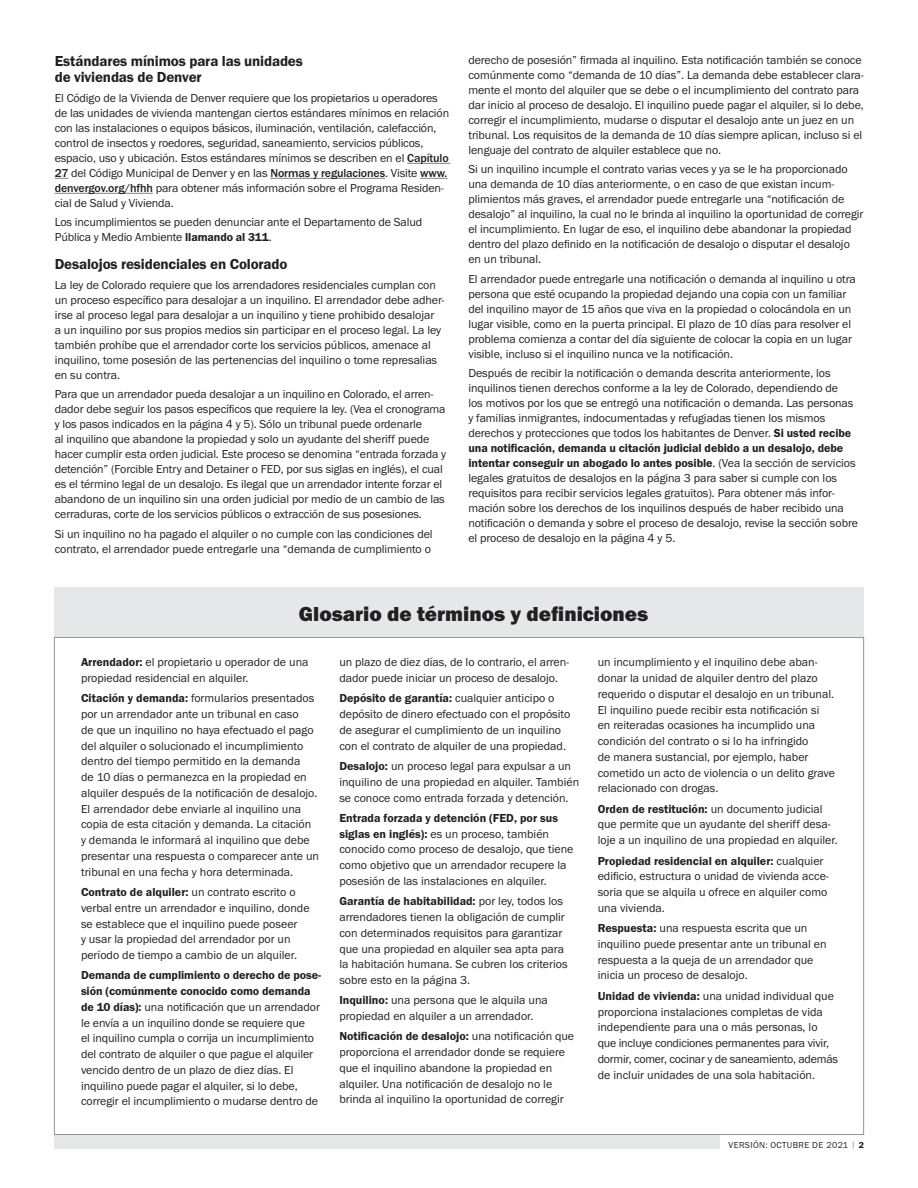
<style>
.page{position:relative;width:918px;height:1188px;background:#fff}
.page>*{position:absolute;margin:0;border:0;box-sizing:border-box;transform-origin:0 0}
.Head_16pt{font:21px "Franklin Got T Heav";color:#231f20}
.Head_10_pt{font:600 15px/16.5px "Franklin Got T";letter-spacing:-.01em;color:#231f20}
.Text{font:12px/15.8px "Franklin Got T";letter-spacing:-.005em;color:#231f20}
.t1{font:9px "Franklin Got T";letter-spacing:.04em;color:#231f20}
.s1{font-weight:500}
.s2{font-weight:600}
.s3{color:#939598}
</style>
<div class="page">
<div style="left:54px;top:1135px;width:665px;height:13px;background:#e6e7e9"></div>
<div style="left:54px;top:587px;width:810px;height:50px;background:#e6e7e9"></div>
<hr style="left:407px;top:163px;width:43px;height:1px;background:#808285">
<svg style="left:55px;top:178px;width:13px;height:1px"></svg>
<hr style="left:270px;top:178px;width:115px;height:1px;background:#808285">
<svg style="left:420px;top:178px;width:28px;height:1px"></svg>
<hr style="left:55px;top:193px;width:98px;height:1px;background:#808285">
<p class="Head_10_pt" style="left:55px;top:52px;width:250px">Estándares mínimos para las unidades de viviendas de Denver</p>
<p class="Text" style="left:55px;top:90px;width:396px;line-height:15px">El Código de la Vivienda de Denver requiere que los propietarios u operadores de las unidades de vivienda mantengan ciertos estándares mínimos en relación con las instalaciones o equipos básicos, iluminación, ventilación, calefacción, control de insectos y roedores, seguridad, saneamiento, servicios públicos, espacio, uso y ubicación. Estos estándares mínimos se describen en el <span class="s1">Capítulo 27</span> del Código Municipal de Denver y en las <span class="s1">Normas y regulaciones</span>. Visite <span class="s1">www. denvergov.org/hfhh</span> para obtener más información sobre el Programa Residen&shy;cial de Salud y Vivienda.</p>
<p class="Text" style="left:55px;top:215px;width:369px;line-height:15px">Los incumplimientos se pueden denunciar ante el Departamento de Salud<br>Pública y Medio Ambiente <span class="s2">llamando al 311</span>.</p>
<p class="Head_10_pt" style="left:55px;top:256px;width:234px">Desalojos residenciales en Colorado</p>
<p class="Text" style="left:55px;top:277px;width:391px;line-height:15px">La ley de Colorado requiere que los arrendadores residenciales cumplan con un proceso específico para desalojar a un inquilino. El arrendador debe adher&shy;irse al proceso legal para desalojar a un inquilino y tiene prohibido desalojar<br>a un inquilino por sus propios medios sin participar en el proceso legal. La ley también prohíbe que el arrendador corte los servicios públicos, amenace al inquilino, tome posesión de las pertenencias del inquilino o tome represalias en su contra.</p>
<p class="Text" style="left:55px;top:387px;width:393px;line-height:15px">Para que un arrendador pueda desalojar a un inquilino en Colorado, el arren&shy;dador debe seguir los pasos específicos que requiere la ley. (Vea el cronograma y los pasos indicados en la página 4 y 5). Sólo un tribunal puede ordenarle<br>al inquilino que abandone la propiedad y solo un ayudante del sheriff puede hacer cumplir esta orden judicial. Este proceso se denomina “entrada forzada y detención” (Forcible Entry and Detainer o FED, por sus siglas en inglés), el cual es el término legal de un desalojo. Es ilegal que un arrendador intente forzar el abandono de un inquilino sin una orden judicial por medio de un cambio de las cerraduras, corte de los servicios públicos o extracción de sus posesiones.</p>
<p class="Text" style="left:55px;top:526px;width:379px;line-height:15px">Si un inquilino no ha pagado el alquiler o no cumple con las condiciones del contrato, el arrendador puede entregarle una “demanda de cumplimiento o</p>
<p class="Text" style="left:468px;top:52px;width:397px;line-height:15px">derecho de posesión” firmada al inquilino. Esta notificación también se conoce comúnmente como “demanda de 10 días”. La demanda debe establecer clara&shy;mente el monto del alquiler que se debe o el incumplimiento del contrato para dar inicio al proceso de desalojo. El inquilino puede pagar el alquiler, si lo debe, corregir el incumplimiento, mudarse o disputar el desalojo ante un juez en un tribunal. Los requisitos de la demanda de 10 días siempre aplican, incluso si el lenguaje del contrato de alquiler establece que no.</p>
<p class="Text" style="left:468px;top:162px;width:397px;line-height:15px">Si un inquilino incumple el contrato varias veces y ya se le ha proporcionado una demanda de 10 días anteriormente, o en caso de que existan incum&shy;plimientos más graves, el arrendador puede entregarle una “notificación de desalojo” al inquilino, la cual no le brinda al inquilino la oportunidad de corregir el incumplimiento. En lugar de eso, el inquilino debe abandonar la propiedad dentro del plazo definido en la notificación de desalojo o disputar el desalojo en un tribunal.</p>
<p class="Text" style="left:468px;top:271px;width:389px;line-height:15px">El arrendador puede entregarle una notificación o demanda al inquilino u otra persona que esté ocupando la propiedad dejando una copia con un familiar del inquilino mayor de 15 años que viva en la propiedad o colocándola en un lugar visible, como en la puerta principal. El plazo de 10 días para resolver el problema comienza a contar del día siguiente de colocar la copia en un lugar visible, incluso si el inquilino nunca ve la notificación.</p>
<p class="Text" style="left:468px;top:366px;width:391px;line-height:15px">Después de recibir la notificación o demanda descrita anteriormente, los inquilinos tienen derechos conforme a la ley de Colorado, dependiendo de<br>los motivos por los que se entregó una notificación o demanda. Las personas y familias inmigrantes, indocumentadas y refugiadas tienen los mismos derechos y protecciones que todos los habitantes de Denver. <span class="s2">Si usted recibe una notificación, demanda u citación judicial debido a un desalojo, debe intentar conseguir un abogado lo antes posible</span>. (Vea la sección de servicios legales gratuitos de desalojos en la página 3 para saber si cumple con los requisitos para recibir servicios legales gratuitos). Para obtener más infor&shy;mación sobre los derechos de los inquilinos después de haber recibido una notificación o demanda y sobre el proceso de desalojo, revise la sección sobre el proceso de desalojo en la página 4 y 5.</p>
<p class="Head_16pt" style="left:299px;top:602px;width:351px">Glosario de términos y definiciones</p>
<p class="Text" style="left:81px;top:654px;width:229px"><span class="s2">Arrendador:</span> el propietario u operador de una propiedad residencial en alquiler.</p>
<p class="Text" style="left:81px;top:690px;width:240px"><span class="s2">Citación y demanda:</span> formularios presentados por un arrendador ante un tribunal en caso<br>de que un inquilino no haya efectuado el pago del alquiler o solucionado el incumplimiento dentro del tiempo permitido en la demanda<br>de 10 días o permanezca en la propiedad en alquiler después de la notificación de desalojo.<br>El arrendador debe enviarle al inquilino una copia de esta citación y demanda. La citación y demanda le informará al inquilino que debe presentar una respuesta o comparecer ante un tribunal en una fecha y hora determinada.</p>
<p class="Text" style="left:81px;top:884px;width:230px"><span class="s2">Contrato de alquiler:</span> un contrato escrito o verbal entre un arrendador e inquilino, donde se establece que el inquilino puede poseer<br>y usar la propiedad del arrendador por un período de tiempo a cambio de un alquiler.</p>
<p class="Text" style="left:81px;top:967px;width:242px"><span class="s2">Demanda de cumplimiento o derecho de pose&shy;sión (comúnmente conocido como demanda de 10 días):</span> una notificación que un arrendador le envía a un inquilino donde se requiere que<br>el inquilino cumpla o corrija un incumplimiento del contrato de alquiler o que pague el alquiler vencido dentro de un plazo de diez días. El inquilino puede pagar el alquiler, si lo debe, corregir el incumplimiento o mudarse dentro de</p>
<p class="Text" style="left:339px;top:654px;width:231px">un plazo de diez días, de lo contrario, el arren&shy;dador puede iniciar un proceso de desalojo.</p>
<p class="Text" style="left:339px;top:690px;width:232px"><span class="s2">Depósito de garantía:</span> cualquier anticipo o depósito de dinero efectuado con el propósito de asegurar el cumplimiento de un inquilino con el contrato de alquiler de una propiedad.</p>
<p class="Text" style="left:339px;top:758px;width:241px"><span class="s2">Desalojo:</span> un proceso legal para expulsar a un inquilino de una propiedad en alquiler. También se conoce como entrada forzada y detención.</p>
<p class="Text" style="left:339px;top:810px;width:236px"><span class="s2">Entrada forzada y detención (FED, por sus siglas en inglés):</span> es un proceso, también conocido como proceso de desalojo, que tiene como objetivo que un arrendador recupere la posesión de las instalaciones en alquiler.</p>
<p class="Text" style="left:339px;top:893px;width:230px"><span class="s2">Garantía de habitabilidad:</span> por ley, todos los arrendadores tienen la obligación de cumplir con determinados requisitos para garantizar que una propiedad en alquiler sea apta para la habitación humana. Se cubren los criterios sobre esto en la página 3.</p>
<p class="Text" style="left:339px;top:992px;width:210px"><span class="s2">Inquilino:</span> una persona que le alquila una propiedad en alquiler a un arrendador.</p>
<p class="Text" style="left:339px;top:1028px;width:236px"><span class="s2">Notificación de desalojo:</span> una notificación que proporciona el arrendador donde se requiere que el inquilino abandone la propiedad en alquiler. Una notificación de desalojo no le brinda al inquilino la oportunidad de corregir</p>
<p class="Text" style="left:598px;top:654px;width:239px">un incumplimiento y el inquilino debe aban&shy;donar la unidad de alquiler dentro del plazo requerido o disputar el desalojo en un tribunal.<br>El inquilino puede recibir esta notificación si en reiteradas ocasiones ha incumplido una condición del contrato o si lo ha infringido<br>de manera sustancial, por ejemplo, haber cometido un acto de violencia o un delito grave relacionado con drogas.</p>
<p class="Text" style="left:598px;top:801px;width:242px"><span class="s2">Orden de restitución:</span> un documento judicial que permite que un ayudante del sheriff desa&shy;loje a un inquilino de una propiedad en alquiler.</p>
<p class="Text" style="left:598px;top:853px;width:233px"><span class="s2">Propiedad residencial en alquiler:</span> cualquier edificio, estructura o unidad de vivienda acce&shy;soria que se alquila u ofrece en alquiler como una vivienda.</p>
<p class="Text" style="left:598px;top:920px;width:230px"><span class="s2">Respuesta:</span> una respuesta escrita que un inquilino puede presentar ante un tribunal en respuesta a la queja de un arrendador que inicia un proceso de desalojo.</p>
<p class="Text" style="left:598px;top:988px;width:242px"><span class="s2">Unidad de vivienda:</span> una unidad individual que proporciona instalaciones completas de vida independiente para una o más personas, lo que incluye condiciones permanentes para vivir, dormir, comer, cocinar y de saneamiento, además de incluir unidades de una sola habitación.</p>
<p class="t1" style="left:729px;top:1140px;width:137px">VERSIÓN: OCTUBRE DE 2021 <span class="s3">|</span> <span class="s2">2</span></p>
</div>
